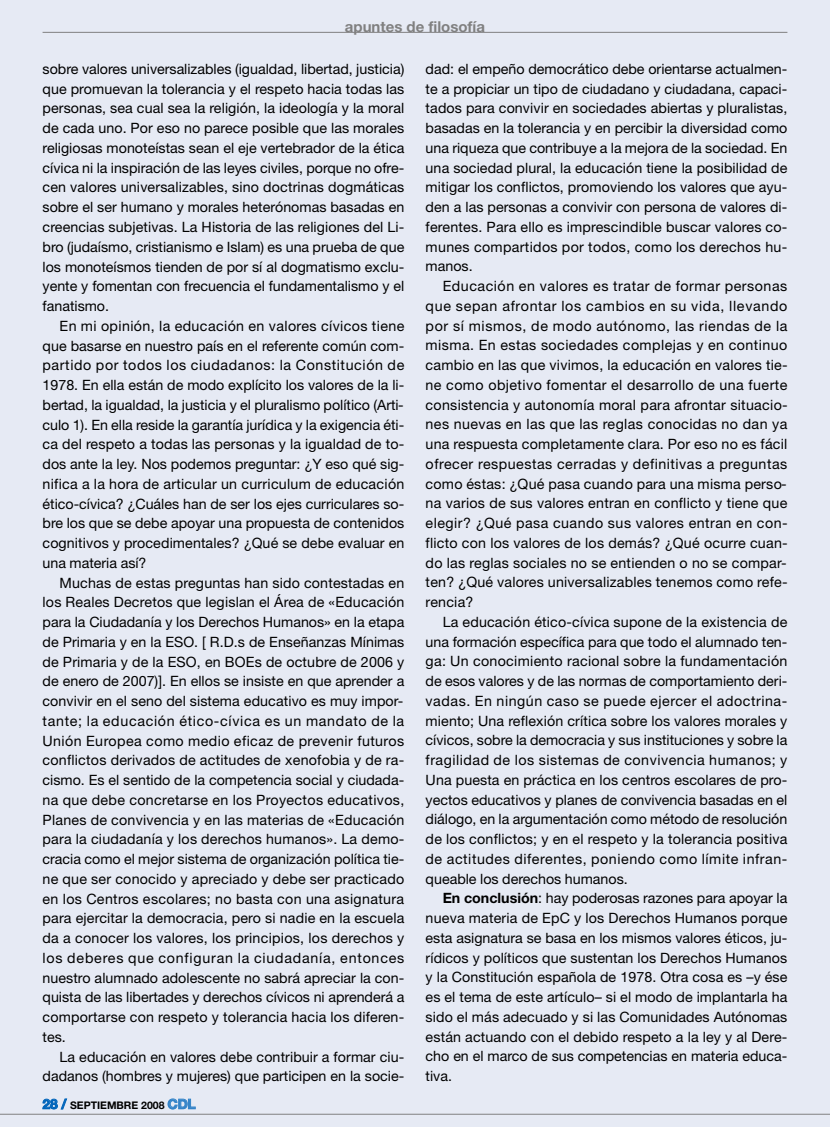
<style>
.page{position:relative;width:830px;height:1127px;background:#fff}
.page>*{position:absolute;margin:0;border:0;box-sizing:border-box;transform-origin:0 0}
.t1{font:700 15px "Helvetica Neue";color:#808080}
.t2{font:14.25px/19.8px "Helvetica Neue";letter-spacing:.005em;color:#000;text-align:justify}
.t3{font:700 10.5px "Helvetica Neue";color:#000}
.s1{font-size:13.5px;color:#0064ba}
.s2{font-size:13.5px;color:#3383c8}
.s3{font-weight:700}
</style>
<div class="page">
<div style="left:0;top:0;width:829px;height:1127px;background:#e6eaf4"></div>
<hr style="left:43px;top:32px;width:744px;height:1px;background:#808080">
<hr style="left:0;top:1114px;width:829px;height:1px;background:#808080">
<p class="t1" style="left:345px;top:21px;width:142px">apuntes de filosofía</p>
<p class="t2" style="left:43px;top:60px;width:363px">sobre valores universalizables (igualdad, libertad, justicia) que promuevan la tolerancia y el respeto hacia todas las personas, sea cual sea la religión, la ideología y la moral de cada uno. Por eso no parece posible que las morales religiosas monoteístas sean el eje vertebrador de la ética cívica ni la inspiración de las leyes civiles, porque no ofre&shy;cen valores universalizables, sino doctrinas dogmáticas sobre el ser humano y morales heterónomas basadas en creencias subjetivas. La Historia de las religiones del Li&shy;bro (judaísmo, cristianismo e Islam) es una prueba de que los monoteísmos tienden de por sí al dogmatismo exclu&shy;yente y fomentan con frecuencia el fundamentalismo y el fanatismo.</p>
<p class="t2" style="left:43px;top:317px;width:363px;text-indent:17px">En mi opinión, la educación en valores cívicos tiene que basarse en nuestro país en el referente común com&shy;partido por todos los ciudadanos: la Constitución de 1978. En ella están de modo explícito los valores de la li&shy;bertad, la igualdad, la justicia y el pluralismo político (Arti&shy;culo 1). En ella reside la garantía jurídica y la exigencia éti&shy;ca del respeto a todas las personas y la igualdad de to&shy;dos ante la ley. Nos podemos preguntar: ¿Y eso qué sig&shy;nifica a la hora de articular un curriculum de educación ético-cívica? ¿Cuáles han de ser los ejes curriculares so&shy;bre los que se debe apoyar una propuesta de contenidos cognitivos y procedimentales? ¿Qué se debe evaluar en una materia así?</p>
<p class="t2" style="left:43px;top:574px;width:363px;text-indent:17px">Muchas de estas preguntas han sido contestadas en los Reales Decretos que legislan el Área de «Educación para la Ciudadanía y los Derechos Humanos» en la etapa de Primaria y en la ESO. [ R.D.s de Enseñanzas Mínimas de Primaria y de la ESO, en BOEs de octubre de 2006 y de enero de 2007)]. En ellos se insiste en que aprender a convivir en el seno del sistema educativo es muy impor&shy;tante; la educación ético-cívica es un mandato de la Unión Europea como medio eficaz de prevenir futuros conflictos derivados de actitudes de xenofobia y de ra&shy;cismo. Es el sentido de la competencia social y ciudada&shy;na que debe concretarse en los Proyectos educativos, Planes de convivencia y en las materias de «Educación para la ciudadanía y los derechos humanos». La demo&shy;cracia como el mejor sistema de organización política tie&shy;ne que ser conocido y apreciado y debe ser practicado en los Centros escolares; no basta con una asignatura para ejercitar la democracia, pero si nadie en la escuela da a conocer los valores, los principios, los derechos y los deberes que configuran la ciudadanía, entonces nuestro alumnado adolescente no sabrá apreciar la con&shy;quista de las libertades y derechos cívicos ni aprenderá a comportarse con respeto y tolerancia hacia los diferen&shy;tes.</p>
<p class="t2" style="left:43px;top:1048px;width:363px;text-align:right">La educación en valores debe contribuir a formar ciu&shy;dadanos (hombres y mujeres) que participen en la socie-</p>
<p class="t3" style="left:43px;top:1101px;width:154px"><span class="s1">28 /</span> SEPTIEMBRE 2008 <span class="s2">CDL</span></p>
<p class="t2" style="left:425px;top:60px;width:363px">dad: el empeño democrático debe orientarse actualmen&shy;te a propiciar un tipo de ciudadano y ciudadana, capaci&shy;tados para convivir en sociedades abiertas y pluralistas, basadas en la tolerancia y en percibir la diversidad como una riqueza que contribuye a la mejora de la sociedad. En una sociedad plural, la educación tiene la posibilidad de mitigar los conflictos, promoviendo los valores que ayu&shy;den a las personas a convivir con persona de valores di&shy;ferentes. Para ello es imprescindible buscar valores co&shy;munes compartidos por todos, como los derechos hu&shy;manos.</p>
<p class="t2" style="left:425px;top:277px;width:363px;text-indent:17px">Educación en valores es tratar de formar personas que sepan afrontar los cambios en su vida, llevando por sí mismos, de modo autónomo, las riendas de la misma. En estas sociedades complejas y en continuo cambio en las que vivimos, la educación en valores tie&shy;ne como objetivo fomentar el desarrollo de una fuerte consistencia y autonomía moral para afrontar situacio&shy;nes nuevas en las que las reglas conocidas no dan ya una respuesta completamente clara. Por eso no es fácil ofrecer respuestas cerradas y definitivas a preguntas como éstas: ¿Qué pasa cuando para una misma perso&shy;na varios de sus valores entran en conflicto y tiene que elegir? ¿Qué pasa cuando sus valores entran en con&shy;flicto con los valores de los demás? ¿Qué ocurre cuan&shy;do las reglas sociales no se entienden o no se compar&shy;ten? ¿Qué valores universalizables tenemos como refe&shy;rencia?</p>
<p class="t2" style="left:425px;top:613px;width:363px;text-indent:17px">La educación ético-cívica supone de la existencia de una formación específica para que todo el alumnado ten&shy;ga: Un conocimiento racional sobre la fundamentación de esos valores y de las normas de comportamiento deri&shy;vadas. En ningún caso se puede ejercer el adoctrina&shy;miento; Una reflexión crítica sobre los valores morales y cívicos, sobre la democracia y sus instituciones y sobre la fragilidad de los sistemas de convivencia humanos; y Una puesta en práctica en los centros escolares de pro&shy;yectos educativos y planes de convivencia basadas en el diálogo, en la argumentación como método de resolución de los conflictos; y en el respeto y la tolerancia positiva de actitudes diferentes, poniendo como límite infran&shy;queable los derechos humanos.</p>
<p class="t2" style="left:425px;top:890px;width:363px;text-indent:17px"><span class="s3">En conclusión</span>: hay poderosas razones para apoyar la nueva materia de EpC y los Derechos Humanos porque esta asignatura se basa en los mismos valores éticos, ju&shy;rídicos y políticos que sustentan los Derechos Humanos y la Constitución española de 1978. Otra cosa es –y ése es el tema de este artículo– si el modo de implantarla ha sido el más adecuado y si las Comunidades Autónomas están actuando con el debido respeto a la ley y al Dere&shy;cho en el marco de sus competencias en materia educa&shy;tiva.</p>
</div>
